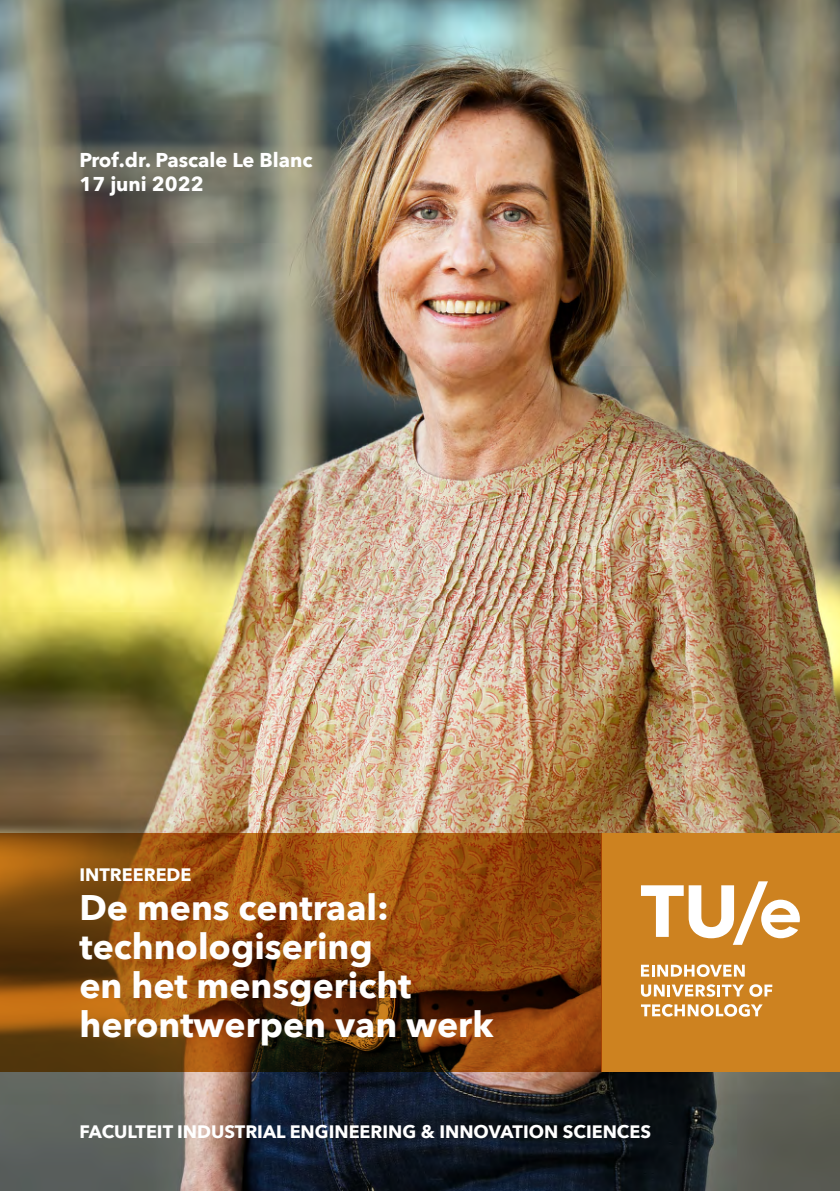
<style>
.page{position:relative;width:840px;height:1191px;background:#fff}
.page>*{position:absolute;margin:0;border:0;box-sizing:border-box;transform-origin:0 0}
.t1{font:700 35.6px/39px "Avenir Next";color:#fff}
.t2{font:700 20px/24px "Avenir Next";color:#fff}
.t3{font:700 18px "Avenir Next";color:#fff}
</style>
<div class="page">
<img style="left:0;top:0;width:839px;height:1191px">
<div style="left:601px;top:833px;width:238px;height:238px;background:#cd8220"></div>
<svg style="left:641px;top:964px;width:103px;height:13px"></svg>
<svg style="left:641px;top:1004px;width:121px;height:12px"></svg>
<svg style="left:641px;top:984px;width:102px;height:12px"></svg>
<svg style="left:749px;top:984px;width:22px;height:12px"></svg>
<svg style="left:641px;top:881px;width:158px;height:64px"></svg>
<svg style="left:0;top:833px;width:601px;height:238px;background:#83450d"></svg>
<p class="t2" style="left:79px;top:148px;width:234px">Prof.dr. Pascale Le Blanc<br>17 juni 2022</p>
<p class="t3" style="left:79px;top:859px;width:113px">INTREEREDE</p>
<p class="t1" style="left:79px;top:887px;width:415px">De mens centraal: technologisering<br>en het mensgericht herontwerpen van werk</p>
<p class="t3" style="left:79px;top:1115px;width:572px">FACULTEIT INDUSTRIAL ENGINEERING &amp; INNOVATION SCIENCES</p>
</div>
